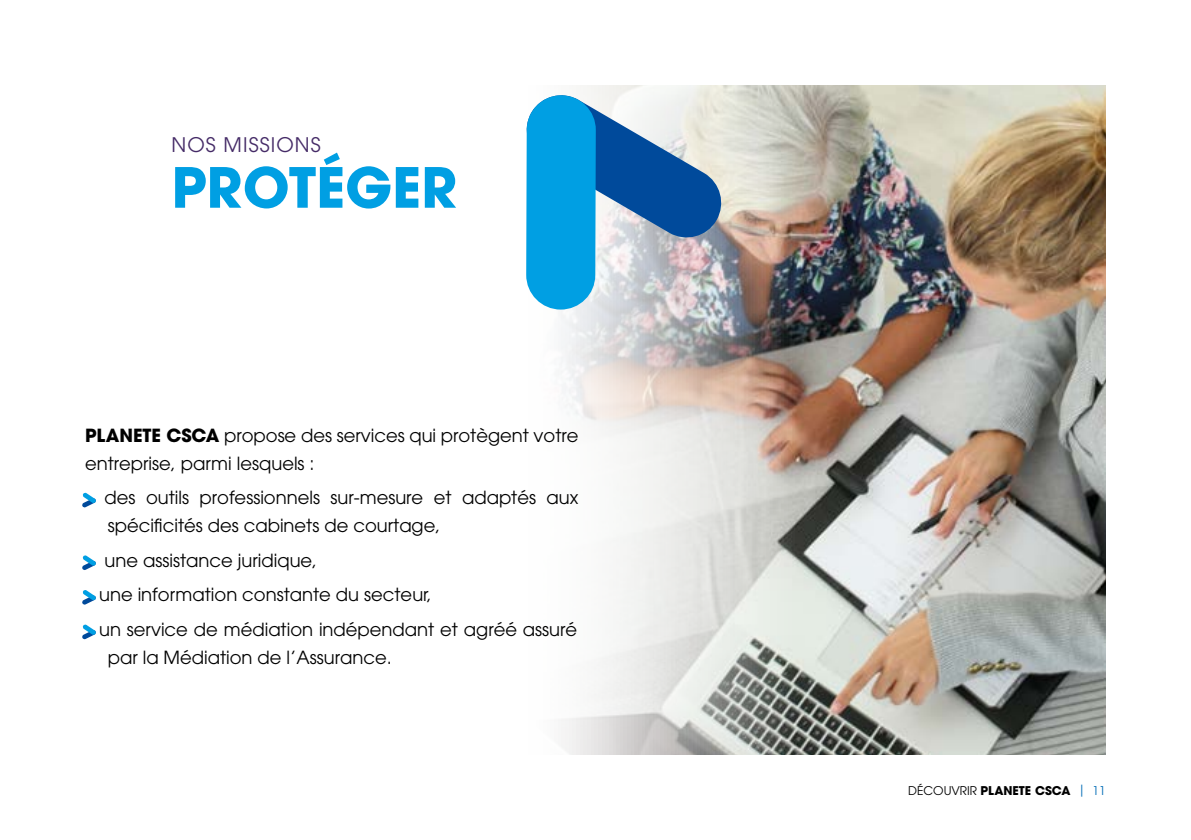
<style>
.page{position:relative;width:1191px;height:840px;background:#fff}
.page>*{position:absolute;margin:0;border:0;box-sizing:border-box;transform-origin:0 0}
.t1{font:700 55px "ITC Avant Garde Pro";color:#009fe3}
.t2{font:20px "ITC Avant Garde Pro";letter-spacing:.055em;color:#452b67}
.t3{font:18px/28px "ITC Avant Garde Pro";color:#000}
.t4{font:700 12px "ITC Avant Garde Pro";color:#000}
.s1{font-weight:700}
.s2{font-weight:400}
.s3{font-weight:400;color:#006cb6}
</style>
<div class="page">
<img style="left:526px;top:85px;width:580px;height:669px">
<svg style="left:82px;top:492px;width:14px;height:15px"></svg>
<svg style="left:82px;top:555px;width:14px;height:15px"></svg>
<svg style="left:82px;top:590px;width:14px;height:14px"></svg>
<svg style="left:82px;top:624px;width:14px;height:15px"></svg>
<svg style="left:526px;top:90px;width:200px;height:152px"></svg>
<div style="left:526px;top:95px;width:70px;height:214px;background:#009fe3;border-radius:35px"></div>
<p class="t2" style="left:171px;top:132px;width:151px">NOS MISSIONS</p>
<h1 class="t1" style="left:171px;top:150px;width:287px">PROTÉGER</h1>
<p class="t3" style="left:85px;top:420px;width:495px"><span class="s1">PLANETE CSCA</span> propose des services qui protègent votre entreprise, parmi lesquels :</p>
<p class="t3" style="left:105px;top:483px;width:475px">des outils professionnels sur-mesure et adaptés aux spécificités des cabinets de courtage,</p>
<p class="t3" style="left:99px;top:542px;width:479px;line-height:34.6px;text-indent:6px">une assistance juridique,<br>une information constante du secteur,<br>un service de médiation indépendant et agréé assuré</p>
<p class="t3" style="left:108px;top:643px;width:285px">par la Médiation de l’Assurance.</p>
<p class="t4" style="left:908px;top:781px;width:199px"><span class="s2">DÉCOUVRIR</span> PLANETE CSCA <span class="s3">| 11</span></p>
</div>
